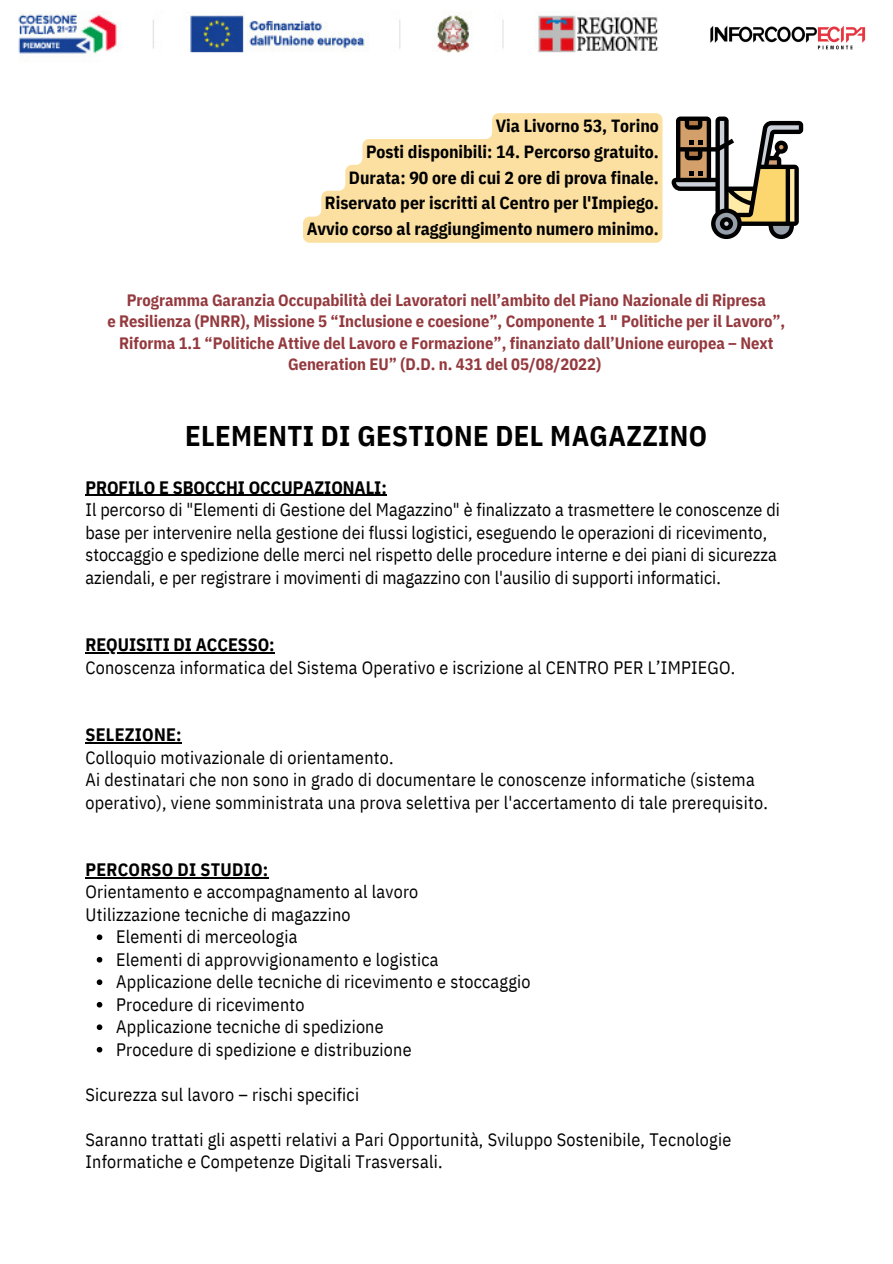
<style>
.page{position:relative;width:893px;height:1264px;background:#fff}
.page>*{position:absolute;margin:0;border:0;box-sizing:border-box;transform-origin:0 0}
.t1{font:700 28.5px "IBM Plex Sans Cond";letter-spacing:.015em;color:#000}
.t2{font:18px/22.5px "IBM Plex Sans Cond";letter-spacing:.015em;color:#000}
.t3{font:700 18px "IBM Plex Sans Cond";color:#000}
.t4{font:700 17.7px "IBM Plex Sans Cond";color:#000}
.t5{font:700 16.5px/21.3px "IBM Plex Sans Cond";color:#943a3f;text-align:center}
</style>
<div class="page">
<svg style="left:97px;top:934px;width:5px;height:6px"></svg>
<svg style="left:97px;top:957px;width:5px;height:5px"></svg>
<svg style="left:97px;top:979px;width:5px;height:6px"></svg>
<svg style="left:97px;top:1001px;width:5px;height:6px"></svg>
<svg style="left:97px;top:1024px;width:5px;height:6px"></svg>
<svg style="left:97px;top:1046px;width:5px;height:6px"></svg>
<hr style="left:85px;top:495px;width:302px;height:1px;background:#000">
<hr style="left:85px;top:652px;width:184px;height:1px;background:#000">
<hr style="left:85px;top:742px;width:97px;height:1px;background:#000">
<hr style="left:85px;top:877px;width:183px;height:1px;background:#000">
<svg style="left:303px;top:113px;width:359px;height:130px;fill:#fce0a2"></svg>
<img style="left:18px;top:11px;width:641px;height:43px">
<img style="left:710px;top:25px;width:156px;height:25px">
<svg style="left:671px;top:116px;width:132px;height:123px"></svg>
<p class="t4" style="left:495px;top:114px;width:164px">Via Livorno 53, Torino</p>
<p class="t4" style="left:366px;top:140px;width:294px">Posti disponibili: 14. Percorso gratuito.</p>
<p class="t4" style="left:349px;top:165px;width:311px">Durata: 90 ore di cui 2 ore di prova finale.</p>
<p class="t4" style="left:325px;top:191px;width:335px">Riservato per iscritti al Centro per l'Impiego.</p>
<p class="t4" style="left:306px;top:217px;width:353px">Avvio corso al raggiungimento numero minimo.</p>
<p class="t5" style="left:127px;top:289px;width:640px">Programma Garanzia Occupabilità dei Lavoratori nell’ambito del Piano Nazionale di Ripresa</p>
<p class="t5" style="left:107px;top:310px;width:679px">e Resilienza (PNRR), Missione 5 “Inclusione e coesione”, Componente 1 " Politiche per il Lavoro”,<br>Riforma 1.1 “Politiche Attive del Lavoro e Formazione”, finanziato dall’Unione europea – Next<br>Generation EU” (D.D. n. 431 del 05/08/2022)</p>
<p class="t1" style="left:185px;top:417px;width:523px">ELEMENTI DI GESTIONE DEL MAGAZZINO</p>
<p class="t3" style="left:85px;top:475px;width:303px">PROFILO E SBOCCHI OCCUPAZIONALI:</p>
<p class="t2" style="left:85px;top:498px;width:696px">Il percorso di "Elementi di Gestione del Magazzino" è finalizzato a trasmettere le conoscenze di base per intervenire nella gestione dei flussi logistici, eseguendo le operazioni di ricevimento, stoccaggio e spedizione delle merci nel rispetto delle procedure interne e dei piani di sicurezza aziendali, e per registrare i movimenti di magazzino con l'ausilio di supporti informatici.</p>
<p class="t3" style="left:85px;top:632px;width:191px">REQUISITI DI ACCESSO:</p>
<p class="t2" style="left:85px;top:655px;width:651px">Conoscenza informatica del Sistema Operativo e iscrizione al CENTRO PER L’IMPIEGO.</p>
<p class="t3" style="left:85px;top:722px;width:98px">SELEZIONE:</p>
<p class="t2" style="left:85px;top:745px;width:309px">Colloquio motivazionale di orientamento.</p>
<p class="t2" style="left:85px;top:768px;width:683px">Ai destinatari che non sono in grado di documentare le conoscenze informatiche (sistema operativo), viene somministrata una prova selettiva per l'accertamento di tale prerequisito.</p>
<p class="t3" style="left:85px;top:857px;width:184px">PERCORSO DI STUDIO:</p>
<p class="t2" style="left:85px;top:880px;width:334px">Orientamento e accompagnamento al lavoro</p>
<p class="t2" style="left:85px;top:903px;width:267px">Utilizzazione tecniche di magazzino</p>
<p class="t2" style="left:116px;top:925px;width:183px">Elementi di merceologia</p>
<p class="t2" style="left:116px;top:947px;width:324px">Elementi di approvvigionamento e logistica</p>
<p class="t2" style="left:116px;top:970px;width:416px">Applicazione delle tecniche di ricevimento e stoccaggio</p>
<p class="t2" style="left:116px;top:992px;width:190px">Procedure di ricevimento</p>
<p class="t2" style="left:116px;top:1015px;width:269px">Applicazione tecniche di spedizione</p>
<p class="t2" style="left:116px;top:1037px;width:297px">Procedure di spedizione e distribuzione</p>
<p class="t2" style="left:85px;top:1082px;width:275px">Sicurezza sul lavoro – rischi specifici</p>
<p class="t2" style="left:85px;top:1127px;width:647px">Saranno trattati gli aspetti relativi a Pari Opportunità, Sviluppo Sostenibile, Tecnologie<br>Informatiche e Competenze Digitali Trasversali.</p>
</div>
